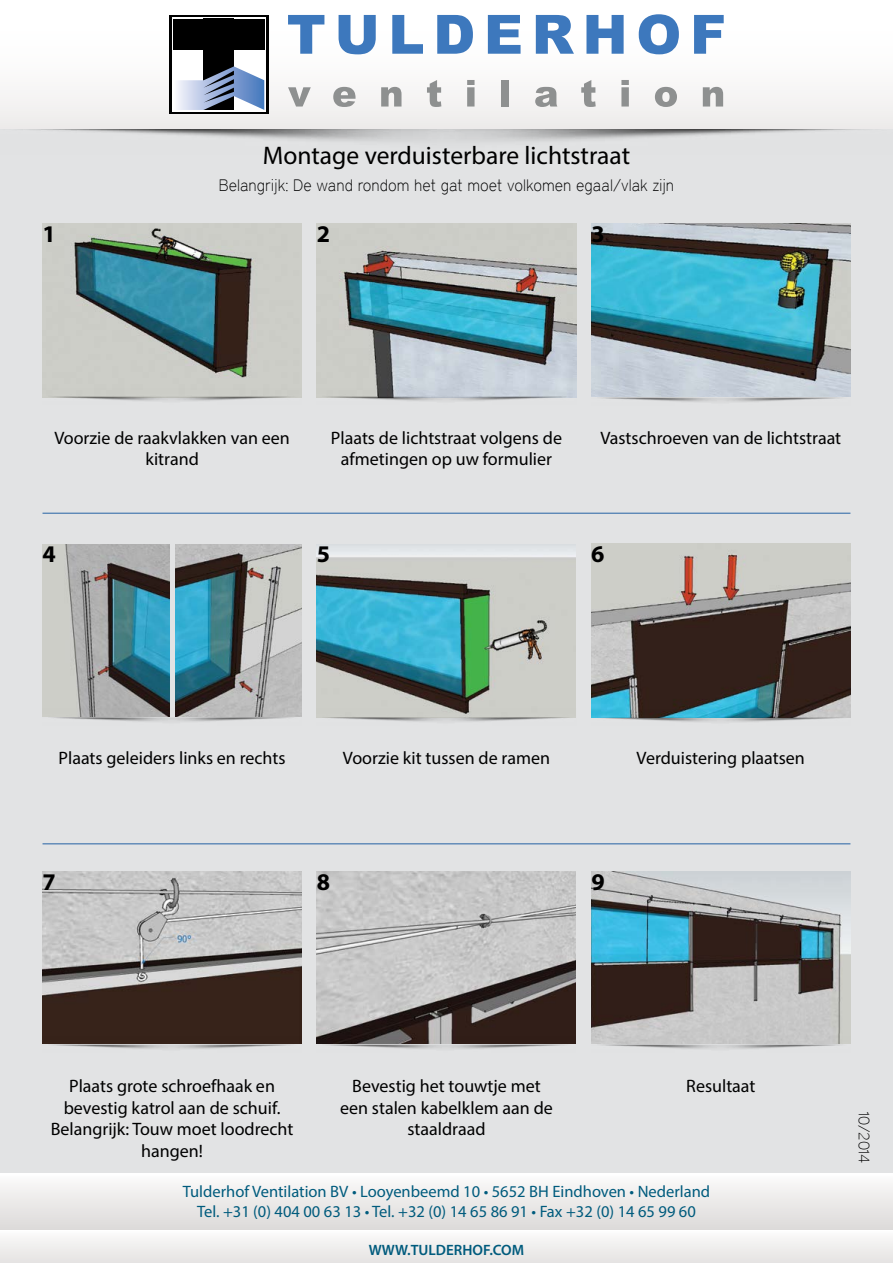
<style>
.page{position:relative;width:893px;height:1263px;background:#e2e3e4}
.page>*{position:absolute;margin:0;border:0;box-sizing:border-box;transform-origin:0 0}
.t1{font:25.5px "Myriad Pro";color:#000}
.t2{font:700 24px "Myriad Pro";color:#000}
.t3{font:18px/21.6px "Myriad Pro";color:#000;text-align:center}
.t4{font:16.5px/19.8px "Myriad Pro";color:#005b7d;text-align:center}
.t5{font:100 16.5px "District";color:#000}
.t6{font:600 15px "Myriad Pro";color:#005b7d}
.t7{font:100 15px "District";letter-spacing:-.01em;color:#000}
</style>
<div class="page">
<img style="left:22px;top:129px;width:839px;height:12px">
<div style="left:0;top:0;width:893px;height:128px;background:linear-gradient(to right,#f7f7f6,#f8f8f7)"></div>
<div style="left:169px;top:15px;width:99px;height:99px;background:#fff"></div>
<hr style="left:266px;top:15px;width:2px;height:99px;background:#000">
<hr style="left:169px;top:15px;width:2px;height:99px;background:#000">
<hr style="left:169px;top:112px;width:99px;height:2px;background:#000">
<hr style="left:169px;top:15px;width:99px;height:2px;background:#000">
<div style="left:173px;top:19px;width:91px;height:30px;background:#000"></div>
<div style="left:204px;top:19px;width:30px;height:91px;background:#000"></div>
<svg style="left:177px;top:66px;width:87px;height:44px"></svg>
<svg style="left:288px;top:14px;width:436px;height:40px;background:#a3bedf"></svg>
<svg style="left:288px;top:87px;width:23px;height:20px"></svg>
<svg style="left:333px;top:87px;width:23px;height:20px"></svg>
<svg style="left:381px;top:87px;width:20px;height:20px"></svg>
<svg style="left:427px;top:80px;width:14px;height:27px"></svg>
<svg style="left:467px;top:80px;width:8px;height:27px"></svg>
<div style="left:502px;top:80px;width:7px;height:27px;background:#8e9090"></div>
<svg style="left:535px;top:87px;width:22px;height:20px"></svg>
<svg style="left:581px;top:80px;width:15px;height:27px"></svg>
<svg style="left:621px;top:80px;width:8px;height:27px"></svg>
<svg style="left:655px;top:87px;width:22px;height:20px"></svg>
<svg style="left:703px;top:87px;width:20px;height:20px"></svg>
<hr style="left:43px;top:513px;width:807px;height:1px;background:#2462a4">
<hr style="left:43px;top:843px;width:807px;height:1px;background:#2462a4">
<img style="left:42px;top:544px;width:127px;height:172px">
<img style="left:591px;top:544px;width:259px;height:165px">
<img style="left:317px;top:553px;width:259px;height:156px">
<img style="left:175px;top:544px;width:127px;height:165px">
<img style="left:43px;top:872px;width:259px;height:165px">
<img style="left:317px;top:872px;width:259px;height:165px">
<img style="left:591px;top:872px;width:259px;height:165px">
<div style="left:0;top:1230px;width:893px;height:33px;background:linear-gradient(to right,#f0efee,#f0efee)"></div>
<div style="left:0;top:1174px;width:893px;height:56px;background:linear-gradient(to bottom,#fcfbfb,#dcdad9)"></div>
<img style="left:43px;top:1037px;width:259px;height:12px">
<img style="left:317px;top:1037px;width:259px;height:12px">
<img style="left:591px;top:1037px;width:259px;height:12px">
<img style="left:43px;top:709px;width:259px;height:13px">
<img style="left:317px;top:709px;width:259px;height:13px">
<img style="left:591px;top:709px;width:259px;height:13px">
<img style="left:43px;top:224px;width:259px;height:165px">
<img style="left:317px;top:224px;width:259px;height:165px">
<img style="left:591px;top:223px;width:259px;height:166px">
<img style="left:317px;top:389px;width:259px;height:12px">
<h1 class="t1" style="left:263px;top:139px;width:369px">Montage verduisterbare lichtstraat</h1>
<p class="t5" style="left:219px;top:176px;width:457px">Belangrijk: De wand rondom het gat moet volkomen egaal/vlak zijn</p>
<h2 class="t2" style="left:43px;top:218px;width:15px">1</h2>
<h2 class="t2" style="left:317px;top:218px;width:15px">2</h2>
<h2 class="t2" style="left:591px;top:218px;width:15px">3</h2>
<p class="t3" style="left:54px;top:427px;width:237px">Voorzie de raakvlakken van een</p>
<p class="t3" style="left:600px;top:427px;width:242px">Vastschroeven van de lichtstraat</p>
<p class="t3" style="left:145px;top:448px;width:55px">kitrand</p>
<p class="t3" style="left:331px;top:427px;width:233px">Plaats de lichtstraat volgens de afmetingen op uw formulier</p>
<h2 class="t2" style="left:43px;top:538px;width:15px">4</h2>
<h2 class="t2" style="left:317px;top:538px;width:15px">5</h2>
<h2 class="t2" style="left:591px;top:538px;width:15px">6</h2>
<p class="t3" style="left:59px;top:747px;width:228px">Plaats geleiders links en rechts</p>
<p class="t3" style="left:343px;top:747px;width:209px">Voorzie kit tussen de ramen</p>
<p class="t3" style="left:637px;top:747px;width:170px">Verduistering plaatsen</p>
<h2 class="t2" style="left:43px;top:866px;width:15px">7</h2>
<h2 class="t2" style="left:317px;top:866px;width:15px">8</h2>
<h2 class="t2" style="left:591px;top:866px;width:15px">9</h2>
<p class="t3" style="left:69px;top:1075px;width:207px">Plaats grote schroefhaak en</p>
<p class="t3" style="left:686px;top:1075px;width:71px">Resultaat</p>
<p class="t3" style="left:51px;top:1096px;width:244px">bevestig katrol aan de schuif.<br>Belangrijk: Touw moet loodrecht hangen!</p>
<p class="t3" style="left:340px;top:1075px;width:214px">Bevestig het touwtje met een stalen kabelklem aan de staaldraad</p>
<p class="t4" style="left:183px;top:1181px;width:529px">Tulderhof Ventilation BV • Looyenbeemd 10 • 5652 BH Eindhoven • Nederland<br>Tel. +31 (0) 404 00 63 13 • Tel. +32 (0) 14 65 86 91 • Fax +32 (0) 14 65 99 60</p>
<p class="t6" style="left:369px;top:1240px;width:157px">WWW.TULDERHOF.COM</p>
<p class="t7" style="left:873px;top:1111px;width:54px;rotate:90deg">10/2014</p>
</div>
